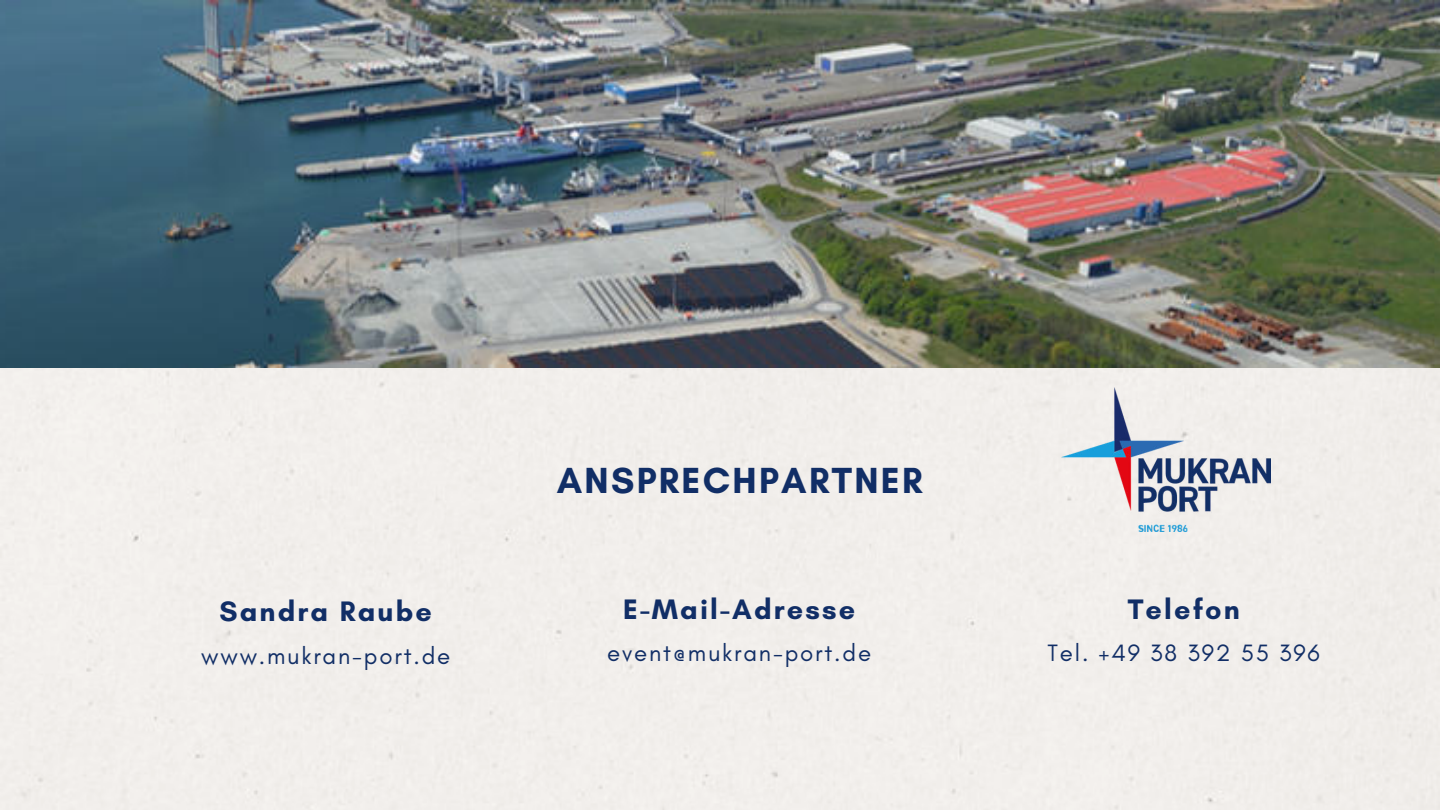
<style>
.page{position:relative;width:1440px;height:810px;background:#fff}
.page>*{position:absolute;margin:0;border:0;box-sizing:border-box;transform-origin:0 0}
.t1{font:700 37px "Glacial Indifference";letter-spacing:.06em;color:#112e66}
.t2{font:700 28.7px "Glacial Indifference";letter-spacing:.075em;color:#112e66}
.t3{font:24.1px "Glacial Indifference";letter-spacing:.075em;color:#112e66}
</style>
<div class="page">
<div style="left:0;top:368px;width:1440px;height:442px;background:#f2efec"></div>
<img style="left:0;top:0;width:1440px;height:368px">
<img style="left:1061px;top:387px;width:209px;height:144px">
<p class="t2" style="left:220px;top:594px;width:214px">Sandra Raube</p>
<p class="t3" style="left:201px;top:642px;width:251px">www.mukran-port.de</p>
<h1 class="t1" style="left:557px;top:458px;width:367px">ANSPRECHPARTNER</h1>
<p class="t2" style="left:623px;top:591px;width:234px">E-Mail-Adresse</p>
<p class="t3" style="left:607px;top:640px;width:266px">event@mukran-port.de</p>
<p class="t2" style="left:1128px;top:591px;width:114px">Telefon</p>
<p class="t3" style="left:1048px;top:640px;width:274px">Tel. +49 38 392 55 396</p>
</div>
